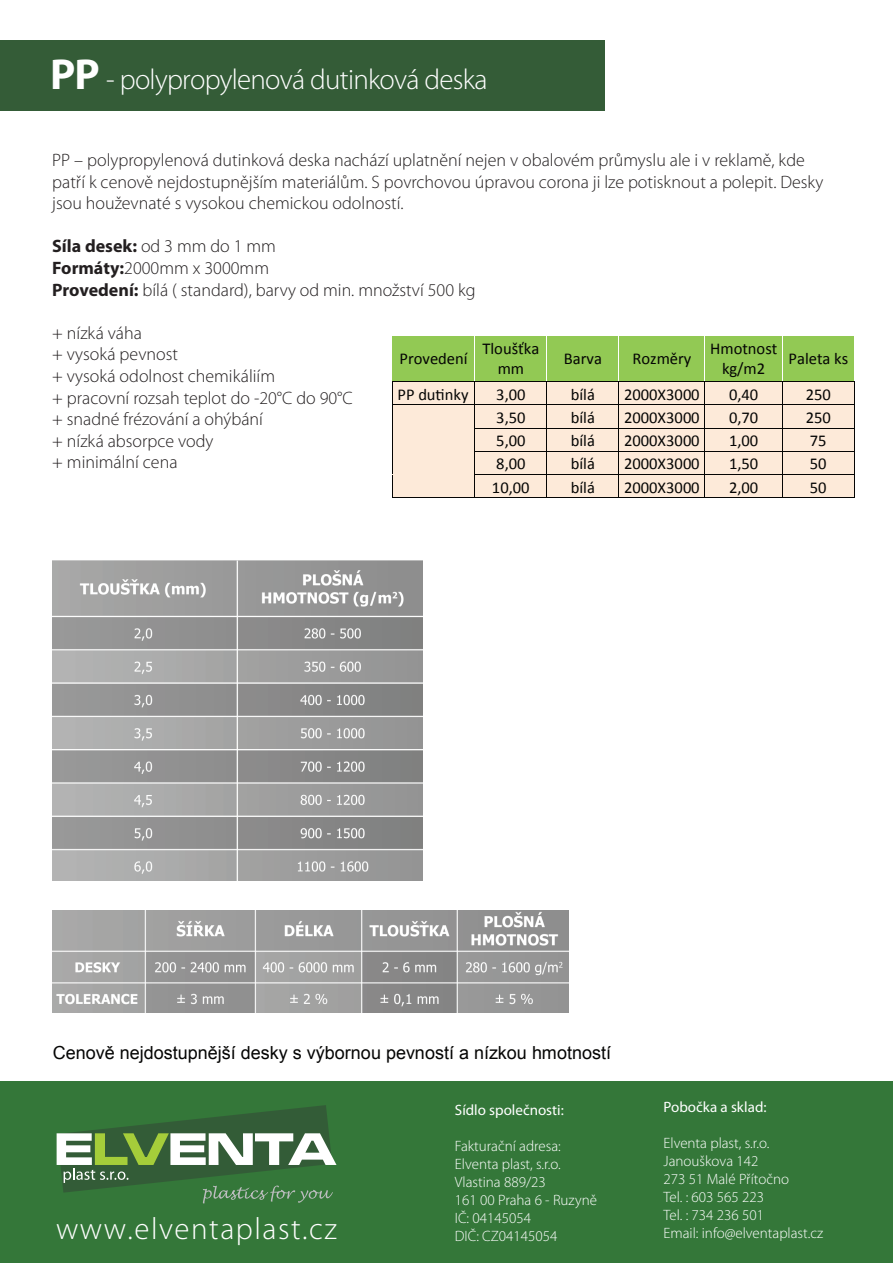
<style>
.page{position:relative;width:893px;height:1263px;background:#fff}
.page>*{position:absolute;margin:0;border:0;box-sizing:border-box;transform-origin:0 0}
.t1{font:300 30.9px "Myriad Pro";letter-spacing:.05em;color:#fff}
.t2{font:300 28.8px "Myriad Pro";letter-spacing:-.025em;color:#fff}
.t3{font:300 18px/21.6px "Myriad Pro";color:#231f20}
.t4{font:18px "Arial";color:#050504}
.t5{font:16.5px/20px "Calibri";color:#050504;text-align:center}
.t6{font:300 15px/18px "Myriad Pro";color:#fff}
.t7{font:15px "Myriad Pro";color:#fff}
.s1{font-weight:700;font-size:43.5px}
.s2{font-weight:700}
</style>
<div class="page">
<div style="left:0;top:41px;width:605px;height:70px;background:#345c37"></div>
<div style="left:0;top:1081px;width:893px;height:182px;background:#347739"></div>
<svg style="left:57px;top:1105px;width:279px;height:98px"></svg>
<img style="left:52px;top:561px;width:371px;height:320px">
<img style="left:52px;top:910px;width:516px;height:103px">
<div style="left:392px;top:336px;width:82px;height:45px;background:#92c954"></div>
<div style="left:475px;top:336px;width:71px;height:45px;background:#92c954"></div>
<div style="left:547px;top:336px;width:71px;height:45px;background:#92c954"></div>
<div style="left:619px;top:336px;width:85px;height:45px;background:#92c954"></div>
<div style="left:705px;top:336px;width:77px;height:45px;background:#92c954"></div>
<div style="left:782px;top:336px;width:72px;height:45px;background:#92c954"></div>
<hr style="left:782px;top:336px;width:1px;height:45px;background:#fff">
<div style="left:393px;top:382px;width:81px;height:22px;background:#fdead9"></div>
<div style="left:475px;top:382px;width:71px;height:22px;background:#fdead9"></div>
<div style="left:547px;top:382px;width:71px;height:22px;background:#fdead9"></div>
<div style="left:619px;top:382px;width:85px;height:22px;background:#fdead9"></div>
<div style="left:705px;top:382px;width:77px;height:22px;background:#fdead9"></div>
<div style="left:782px;top:382px;width:72px;height:22px;background:#fdead9"></div>
<hr style="left:393px;top:381px;width:81px;height:1px;background:#050504">
<hr style="left:475px;top:381px;width:71px;height:1px;background:#050504">
<hr style="left:547px;top:381px;width:71px;height:1px;background:#050504">
<hr style="left:619px;top:381px;width:85px;height:1px;background:#050504">
<hr style="left:705px;top:381px;width:77px;height:1px;background:#050504">
<hr style="left:783px;top:381px;width:71px;height:1px;background:#050504">
<div style="left:393px;top:405px;width:81px;height:23px;background:#fdead9"></div>
<div style="left:475px;top:405px;width:71px;height:23px;background:#fdead9"></div>
<div style="left:547px;top:405px;width:71px;height:23px;background:#fdead9"></div>
<div style="left:619px;top:405px;width:85px;height:23px;background:#fdead9"></div>
<div style="left:705px;top:405px;width:77px;height:23px;background:#fdead9"></div>
<div style="left:782px;top:405px;width:72px;height:23px;background:#fdead9"></div>
<hr style="left:393px;top:404px;width:81px;height:1px;background:#050504">
<hr style="left:475px;top:404px;width:71px;height:1px;background:#050504">
<hr style="left:547px;top:404px;width:71px;height:1px;background:#050504">
<hr style="left:619px;top:404px;width:85px;height:1px;background:#050504">
<hr style="left:705px;top:404px;width:77px;height:1px;background:#050504">
<hr style="left:783px;top:404px;width:71px;height:1px;background:#050504">
<div style="left:393px;top:428px;width:81px;height:23px;background:#fdead9"></div>
<div style="left:475px;top:428px;width:71px;height:23px;background:#fdead9"></div>
<div style="left:547px;top:428px;width:71px;height:23px;background:#fdead9"></div>
<div style="left:619px;top:428px;width:85px;height:23px;background:#fdead9"></div>
<div style="left:705px;top:428px;width:77px;height:23px;background:#fdead9"></div>
<div style="left:782px;top:428px;width:72px;height:23px;background:#fdead9"></div>
<hr style="left:475px;top:428px;width:71px;height:1px;background:#050504">
<hr style="left:547px;top:428px;width:71px;height:1px;background:#050504">
<hr style="left:619px;top:428px;width:85px;height:1px;background:#050504">
<hr style="left:705px;top:428px;width:77px;height:1px;background:#050504">
<hr style="left:783px;top:428px;width:71px;height:1px;background:#050504">
<div style="left:393px;top:452px;width:81px;height:22px;background:#fdead9"></div>
<div style="left:475px;top:452px;width:71px;height:22px;background:#fdead9"></div>
<div style="left:547px;top:452px;width:71px;height:22px;background:#fdead9"></div>
<div style="left:619px;top:452px;width:85px;height:22px;background:#fdead9"></div>
<div style="left:705px;top:452px;width:77px;height:22px;background:#fdead9"></div>
<div style="left:782px;top:452px;width:72px;height:22px;background:#fdead9"></div>
<hr style="left:393px;top:451px;width:81px;height:1px;background:#fdead9">
<hr style="left:475px;top:451px;width:71px;height:1px;background:#050504">
<hr style="left:547px;top:451px;width:71px;height:1px;background:#050504">
<hr style="left:619px;top:451px;width:85px;height:1px;background:#050504">
<hr style="left:705px;top:451px;width:77px;height:1px;background:#050504">
<hr style="left:783px;top:451px;width:71px;height:1px;background:#050504">
<div style="left:393px;top:475px;width:81px;height:22px;background:#fdead9"></div>
<div style="left:475px;top:475px;width:71px;height:22px;background:#fdead9"></div>
<div style="left:547px;top:475px;width:71px;height:22px;background:#fdead9"></div>
<div style="left:619px;top:475px;width:85px;height:22px;background:#fdead9"></div>
<div style="left:705px;top:475px;width:77px;height:22px;background:#fdead9"></div>
<div style="left:782px;top:475px;width:72px;height:22px;background:#fdead9"></div>
<hr style="left:393px;top:474px;width:81px;height:1px;background:#fdead9">
<hr style="left:475px;top:474px;width:71px;height:1px;background:#050504">
<hr style="left:547px;top:474px;width:71px;height:1px;background:#050504">
<hr style="left:619px;top:474px;width:85px;height:1px;background:#050504">
<hr style="left:705px;top:474px;width:77px;height:1px;background:#050504">
<hr style="left:783px;top:474px;width:71px;height:1px;background:#050504">
<svg style="left:392px;top:381px;width:1px;height:117px"></svg>
<hr style="left:393px;top:497px;width:81px;height:1px;background:#050504">
<svg style="left:474px;top:381px;width:1px;height:117px"></svg>
<hr style="left:475px;top:497px;width:71px;height:1px;background:#050504">
<svg style="left:546px;top:381px;width:1px;height:117px"></svg>
<hr style="left:547px;top:497px;width:71px;height:1px;background:#050504">
<svg style="left:618px;top:381px;width:1px;height:117px"></svg>
<hr style="left:619px;top:497px;width:85px;height:1px;background:#050504">
<svg style="left:704px;top:381px;width:1px;height:117px"></svg>
<hr style="left:705px;top:497px;width:77px;height:1px;background:#050504">
<svg style="left:782px;top:381px;width:1px;height:117px"></svg>
<hr style="left:783px;top:497px;width:71px;height:1px;background:#050504">
<svg style="left:854px;top:381px;width:1px;height:117px"></svg>
<p class="t2" style="left:50px;top:62px;width:439px"><span class="s1">PP</span> - polypropylenová dutinková deska</p>
<p class="t3" style="left:52px;top:149px;width:773px">PP – polypropylenová dutinková deska nachází uplatnění nejen v obalovém průmyslu ale i v reklamě, kde patří k cenově nejdostupnějším materiálům. S povrchovou úpravou corona ji lze potisknout a polepit. Desky jsou houževnaté s vysokou chemickou odolností.</p>
<p class="t3" style="left:52px;top:235px;width:425px"><span class="s2">Síla desek:</span> od 3 mm do 1 mm<br><span class="s2">Formáty:</span>2000mm x 3000mm<br><span class="s2">Provedení:</span> bílá ( standard), barvy od min. množství 500 kg</p>
<p class="t3" style="left:52px;top:322px;width:302px">+ nízká váha<br>+ vysoká pevnost<br>+ vysoká odolnost chemikáliím<br>+ pracovní rozsah teplot do -20°C do 90°C + snadné frézování a ohýbání<br>+ nízká absorpce vody<br>+ minimální cena</p>
<p class="t5" style="left:399px;top:348px;width:70px">Provedení</p>
<p class="t5" style="left:482px;top:338px;width:58px">Tloušťka mm</p>
<p class="t5" style="left:564px;top:348px;width:40px">Barva</p>
<p class="t5" style="left:632px;top:348px;width:61px">Rozměry</p>
<p class="t5" style="left:710px;top:338px;width:69px">Hmotnost kg/m2</p>
<p class="t5" style="left:788px;top:348px;width:61px">Paleta ks</p>
<p class="t5" style="left:397px;top:384px;width:73px">PP dutinky</p>
<p class="t5" style="left:496px;top:384px;width:31px">3,00</p>
<p class="t5" style="left:571px;top:384px;width:26px">bílá</p>
<p class="t5" style="left:624px;top:384px;width:77px">2000X3000</p>
<p class="t5" style="left:729px;top:384px;width:31px">0,40</p>
<p class="t5" style="left:806px;top:384px;width:27px">250</p>
<p class="t5" style="left:496px;top:407px;width:31px">3,50</p>
<p class="t5" style="left:571px;top:407px;width:26px">bílá</p>
<p class="t5" style="left:624px;top:407px;width:77px">2000X3000</p>
<p class="t5" style="left:729px;top:407px;width:31px">0,70</p>
<p class="t5" style="left:806px;top:407px;width:27px">250</p>
<p class="t5" style="left:496px;top:430px;width:31px">5,00</p>
<p class="t5" style="left:571px;top:430px;width:26px">bílá</p>
<p class="t5" style="left:624px;top:430px;width:77px">2000X3000</p>
<p class="t5" style="left:729px;top:430px;width:31px">1,00</p>
<p class="t5" style="left:810px;top:430px;width:18px">75</p>
<p class="t5" style="left:496px;top:453px;width:31px">8,00</p>
<p class="t5" style="left:571px;top:453px;width:26px">bílá</p>
<p class="t5" style="left:624px;top:453px;width:77px">2000X3000</p>
<p class="t5" style="left:729px;top:453px;width:31px">1,50</p>
<p class="t5" style="left:810px;top:453px;width:18px">50</p>
<p class="t5" style="left:492px;top:476px;width:39px">10,00</p>
<p class="t5" style="left:571px;top:476px;width:26px">bílá</p>
<p class="t5" style="left:624px;top:476px;width:77px">2000X3000</p>
<p class="t5" style="left:729px;top:476px;width:31px">2,00</p>
<p class="t5" style="left:810px;top:476px;width:18px">50</p>
<p class="t4" style="left:53px;top:1040px;width:560px">Cenově nejdostupnější desky s výbornou pevností a nízkou hmotností</p>
<p class="t1" style="left:56px;top:1210px;width:282px">www.elventaplast.cz</p>
<p class="t7" style="left:455px;top:1101px;width:110px">Sídlo společnosti:</p>
<p class="t6" style="left:455px;top:1137px;width:144px">Fakturační adresa:<br>Elventa plast, s.r.o.<br>Vlastina 889/23<br>161 00 Praha 6 - Ruzyně<br>IČ: 04145054<br>DIČ: CZ04145054</p>
<p class="t7" style="left:663px;top:1098px;width:105px">Pobočka a sklad:</p>
<p class="t6" style="left:663px;top:1134px;width:161px">Elventa plast, s.r.o.<br>Janouškova 142<br>273 51 Malé Přítočno<br>Tel. : 603 565 223<br>Tel. : 734 236 501<br>Email: info@elventaplast.cz</p>
</div>
